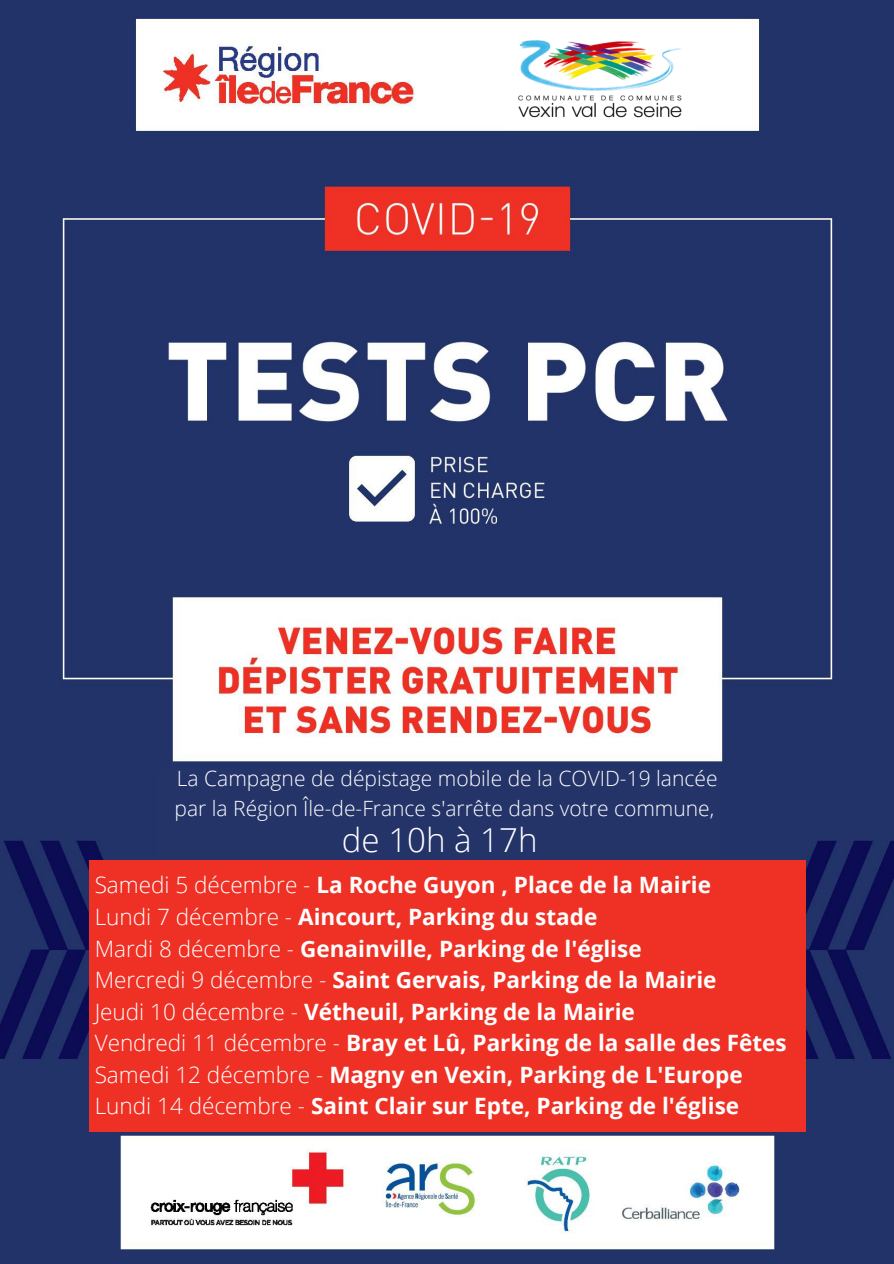
<style>
.page{position:relative;width:894px;height:1264px;background:#fff}
.page>*{position:absolute;margin:0;border:0;box-sizing:border-box;transform-origin:0 0}
.t1{font:300 33px "Open Sans";color:#fff}
.t2{font:700 22.5px/31.5px "Open Sans";color:#fff}
.t3{font:300 21px/29.2px "Open Sans";color:#fff}
.s1{font-weight:300}
</style>
<div class="page">
<img style="left:0;top:0;width:893px;height:1263px">
<img style="left:505px;top:25px;width:189px;height:104px">
<div style="left:158px;top:769px;width:563px;height:165px;background:#243469"></div>
<div style="left:89px;top:860px;width:716px;height:271px;background:#ef3125"></div>
<p class="t3" style="left:174px;top:763px;width:544px">La Campagne de dépistage mobile de la COVID-19 lancée par la Région Île-de-France s'arrête dans votre commune,</p>
<h1 class="t1" style="left:342px;top:817px;width:197px">de 10h à 17h</h1>
<p class="t2" style="left:95px;top:869px;width:693px"><span class="s1">Samedi 5 décembre -</span> La Roche Guyon , Place de la Mairie<br><span class="s1">Lundi 7 décembre -</span> Aincourt, Parking du stade<br><span class="s1">Mardi 8 décembre -</span> Genainville, Parking de l'église<br><span class="s1">Mercredi 9 décembre -</span> Saint Gervais, Parking de la Mairie<br><span class="s1">Jeudi 10 décembre -</span> Vétheuil, Parking de la Mairie<br><span class="s1">Vendredi 11 décembre -</span> Bray et Lû, Parking de la salle des Fêtes <span class="s1">Samedi 12 décembre -</span> Magny en Vexin, Parking de L'Europe <span class="s1">Lundi 14 décembre -</span> Saint Clair sur Epte, Parking de l'église</p>
</div>
